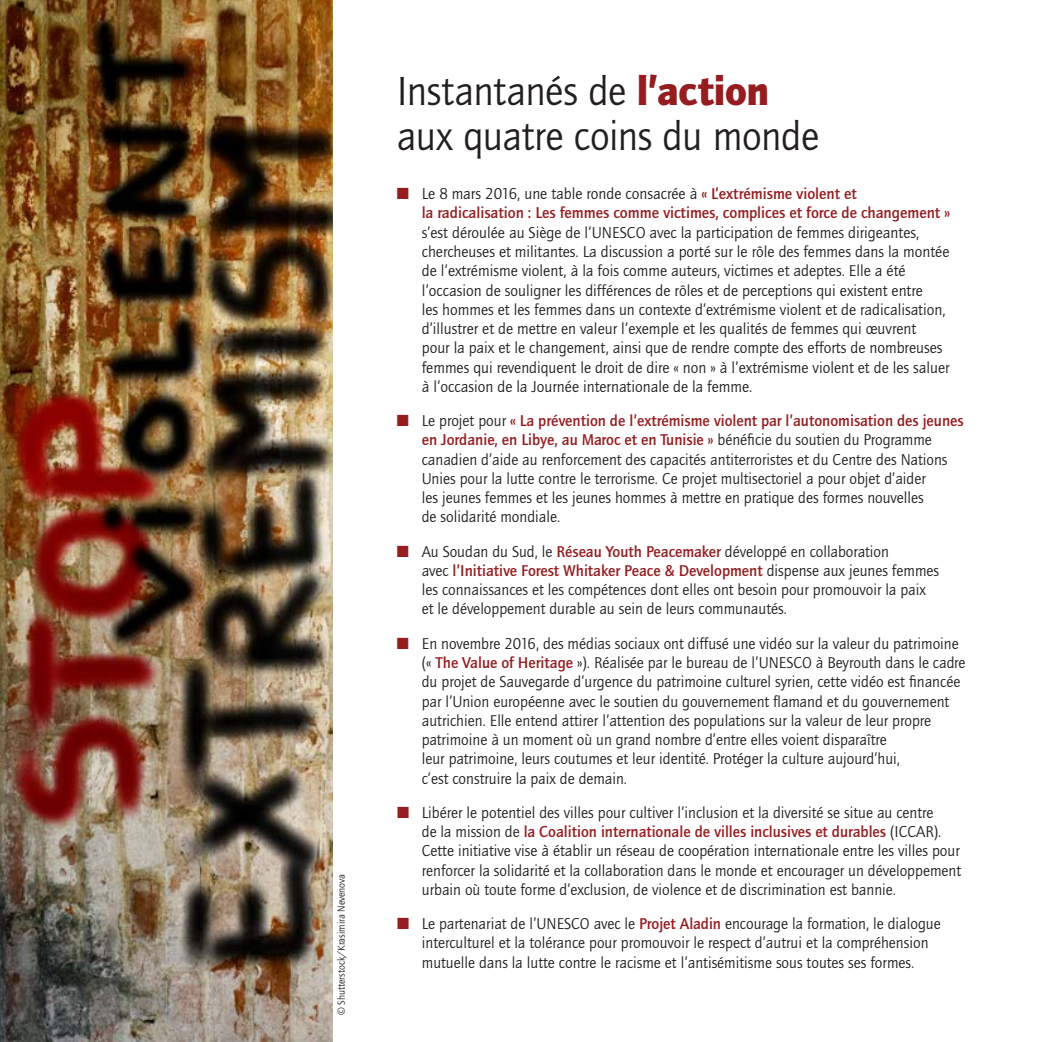
<style>
.page{position:relative;width:1042px;height:1042px;background:#fff}
.page>*{position:absolute;margin:0;border:0;box-sizing:border-box;transform-origin:0 0}
.t1{font:42px/45.5px "Quay Sans ITC Std";letter-spacing:-.01em;color:#231f20}
.t2{font:16.1px/19.2px "Quay Sans ITC Std";color:#231f20}
.t3{font:500 16.1px/19.2px "Quay Sans ITC Std";color:#951d20}
.t4{font:10.5px "Quay Sans ITC Std";color:#231f20}
.s1{font-weight:900;color:#951d20}
.s2{font-weight:400;color:#231f20}
.s3{color:#951d20}
.s4{font-weight:500;color:#951d20}
</style>
<div class="page">
<img style="left:0;top:0;width:332px;height:1042px">
<p class="t4" style="left:335px;top:1015px;width:143px;rotate:-90deg">© Shutterstock/Krasimira Nevenova</p>
<h1 class="t1" style="left:397px;top:68px;width:424px">Instantanés de <span class="s1">l’action </span>aux quatre coins du monde</h1>
<p class="t3" style="left:422px;top:184px;width:530px;text-indent:-25px">■ <span class="s2">Le 8 mars 2016, une table ronde consacrée à</span> « L’extrémisme violent et<br>la radicalisation : Les femmes comme victimes, complices et force de changement »</p>
<p class="t2" style="left:422px;top:223px;width:529px">s’est déroulée au Siège de l’UNESCO avec la participation de femmes dirigeantes, chercheuses et militantes. La discussion a porté sur le rôle des femmes dans la montée de l’extrémisme violent, à la fois comme auteurs, victimes et adeptes. Elle a été l’occasion de souligner les différences de rôles et de perceptions qui existent entre<br>les hommes et les femmes dans un contexte d’extrémisme violent et de radicalisation, d’illustrer et de mettre en valeur l’exemple et les qualités de femmes qui œuvrent<br>pour la paix et le changement, ainsi que de rendre compte des efforts de nombreuses femmes qui revendiquent le droit de dire « non » à l’extrémisme violent et de les saluer à l’occasion de la Journée internationale de la femme.</p>
<p class="t2" style="left:422px;top:411px;width:543px;text-indent:-25px"><span class="s3">■</span> Le projet pour <span class="s4">« La prévention de l’extrémisme violent par l’autonomisation des jeunes en Jordanie, en Libye, au Maroc et en Tunisie »</span> bénéficie du soutien du Programme canadien d’aide au renforcement des capacités antiterroristes et du Centre des Nations Unies pour la lutte contre le terrorisme. Ce projet multisectoriel a pour objet d’aider<br>les jeunes femmes et les jeunes hommes à mettre en pratique des formes nouvelles<br>de solidarité mondiale.</p>
<p class="t2" style="left:422px;top:541px;width:519px;text-indent:-25px"><span class="s3">■</span> Au Soudan du Sud, le <span class="s4">Réseau Youth Peacemaker</span> développé en collaboration<br>avec <span class="s4">l’Initiative Forest Whitaker Peace &amp; Development</span> dispense aux jeunes femmes les connaissances et les compétences dont elles ont besoin pour promouvoir la paix et le développement durable au sein de leurs communautés.</p>
<p class="t2" style="left:422px;top:633px;width:545px;text-indent:-25px"><span class="s3">■</span> En novembre 2016, des médias sociaux ont diffusé une vidéo sur la valeur du patrimoine (« <span class="s4">The Value of Heritage</span> »). Réalisée par le bureau de l’UNESCO à Beyrouth dans le cadre du projet de Sauvegarde d’urgence du patrimoine culturel syrien, cette vidéo est financée par l’Union européenne avec le soutien du gouvernement flamand et du gouvernement autrichien. Elle entend attirer l’attention des populations sur la valeur de leur propre patrimoine à un moment où un grand nombre d’entre elles voient disparaître<br>leur patrimoine, leurs coutumes et leur identité. Protéger la culture aujourd’hui,<br>c’est construire la paix de demain.</p>
<p class="t2" style="left:422px;top:803px;width:541px;text-indent:-25px"><span class="s3">■</span> Libérer le potentiel des villes pour cultiver l’inclusion et la diversité se situe au centre<br>de la mission de <span class="s4">la Coalition internationale de villes inclusives et durables</span> (ICCAR).<br>Cette initiative vise à établir un réseau de coopération internationale entre les villes pour renforcer la solidarité et la collaboration dans le monde et encourager un développement urbain où toute forme d’exclusion, de violence et de discrimination est bannie.</p>
<p class="t2" style="left:422px;top:914px;width:520px;text-indent:-25px"><span class="s3">■</span> Le partenariat de l’UNESCO avec le <span class="s4">Projet Aladin</span> encourage la formation, le dialogue interculturel et la tolérance pour promouvoir le respect d’autrui et la compréhension mutuelle dans la lutte contre le racisme et l’antisémitisme sous toutes ses formes.</p>
</div>
